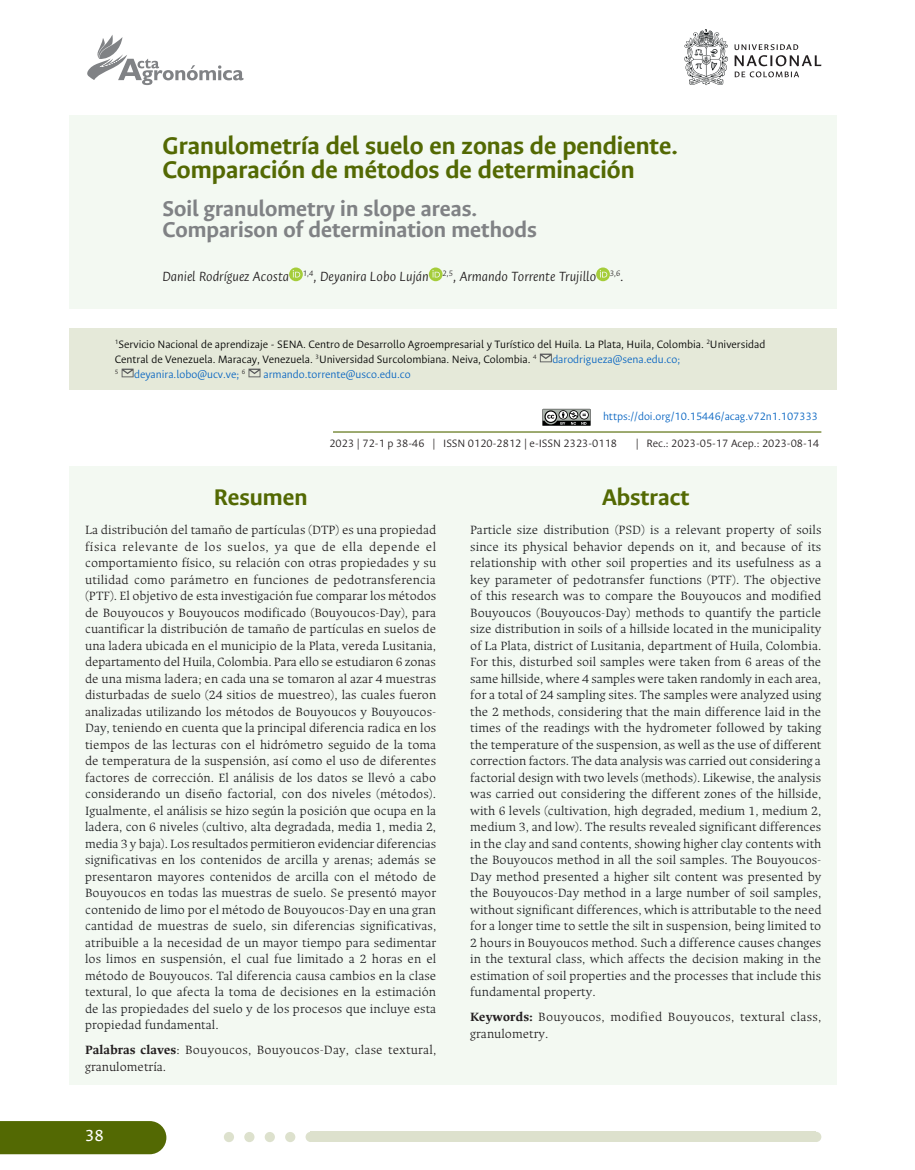
<style>
.page{position:relative;width:915px;height:1170px;background:#fff}
.page>*{position:absolute;margin:0;border:0;box-sizing:border-box;transform-origin:0 0}
.Titulo{font:700 27px/24px "Ancizar Sans";color:#536903}
.Subtitulo{font:700 25.5px "Ancizar Sans";color:#536903}
.Titulo_gris{font:700 24px/21px "Ancizar Sans";color:#808285}
.t1{font:18px "Ancizar Sans";color:#fff}
.credito_ok{font:italic 300 15px "Ancizar Sans";color:#231f20}
.Resumen{font:300 13.5px/16.5px "Ancizar Serif";color:#202124;text-align:justify}
.Resumen-2{font:300 13.5px/16.5px "Ancizar Serif";letter-spacing:.015em;color:#231f20}
.Credito_llamada{font:300 12px/15px "Ancizar Sans";color:#000}
.Credito_llamada-2{font:300 12px "Ancizar Sans";color:#0563c1}
.ISSN{font:300 12px "Ancizar Sans";color:#231f20}
.Rec{font:300 12px "Ancizar Sans";color:#231f20}
.Credito_llamada-3{font:300 7.05px "Ancizar Sans";color:#231f20}
.s1{color:#231f20}
.s2{font-weight:700}
</style>
<div class="page">
<div style="left:0;top:1121px;width:166px;height:33px;background:#536903"></div>
<div style="left:310px;top:1131px;width:506px;height:10px;background:#dde1cd"></div>
<div style="left:285px;top:1131px;width:10px;height:10px;background:#dde1cd;border-radius:50%"></div>
<div style="left:244px;top:1131px;width:10px;height:10px;background:#dde1cd;border-radius:50%"></div>
<div style="left:264px;top:1131px;width:11px;height:10px;background:#dde1cd;border-radius:50%"></div>
<div style="left:224px;top:1131px;width:10px;height:10px;background:#dde1cd;border-radius:50%"></div>
<div style="left:305px;top:1131px;width:10px;height:10px;background:#dde1cd;border-radius:50%"></div>
<div style="left:810px;top:1131px;width:11px;height:10px;background:#dde1cd;border-radius:50%"></div>
<div style="left:69px;top:466px;width:767px;height:618px;background:#f3f9f2"></div>
<div style="left:69px;top:115px;width:767px;height:193px;background:#f3f9f2"></div>
<div style="left:69px;top:328px;width:767px;height:62px;background:#e5e9d9"></div>
<hr style="left:333px;top:431px;width:488px;height:1px;background:#536903">
<svg style="left:289px;top:267px;width:14px;height:14px"></svg>
<svg style="left:428px;top:267px;width:14px;height:14px"></svg>
<svg style="left:596px;top:267px;width:13px;height:14px"></svg>
<svg style="left:539px;top:353px;width:12px;height:9px"></svg>
<svg style="left:122px;top:368px;width:11px;height:9px"></svg>
<svg style="left:248px;top:368px;width:12px;height:9px"></svg>
<svg style="left:542px;top:409px;width:48px;height:16px"></svg>
<svg style="left:734px;top:44px;width:87px;height:33px"></svg>
<svg style="left:684px;top:29px;width:43px;height:56px"></svg>
<svg style="left:87px;top:35px;width:156px;height:50px"></svg>
<p class="Titulo" style="left:162px;top:134px;width:517px">Granulometría del suelo en zonas de pendiente.<br>Comparación de métodos de determinación</p>
<p class="Titulo_gris" style="left:162px;top:198px;width:375px">Soil granulometry in slope areas.<br>Comparison of determination methods</p>
<p class="credito_ok" style="left:162px;top:268px;width:462px">Daniel Rodríguez Acosta <sup>1,4</sup>, Deyanira Lobo Luján <sup>2,5</sup>, Armando Torrente Trujillo <sup>3,6</sup>.</p>
<p class="Credito_llamada" style="left:115px;top:336px;width:651px"><sup>1</sup>Servicio Nacional de aprendizaje - SENA. Centro de Desarrollo Agroempresarial y Turístico del Huila. La Plata, Huila, Colombia. <sup>2</sup>Universidad<br>Central de Venezuela. Maracay, Venezuela. <sup>3</sup>Universidad Surcolombiana. Neiva, Colombia. <sup>4</sup></p>
<p class="Credito_llamada-2" style="left:552px;top:352px;width:129px">darodrigueza@sena.edu.co;</p>
<p class="Credito_llamada-3" style="left:115px;top:367px;width:5px">5</p>
<p class="Credito_llamada-2" style="left:134px;top:367px;width:113px">deyanira.lobo@ucv.ve; <sup>6</sup></p>
<p class="Credito_llamada-2" style="left:263px;top:367px;width:149px">armando.torrente@usco.edu.co</p>
<p class="Credito_llamada-2" style="left:603px;top:409px;width:216px">https://doi.org/10.15446/acag.v72n1.107333</p>
<p class="ISSN" style="left:329px;top:437px;width:289px">2023 | 72-1 p 38-46 | ISSN 0120-2812 | e-ISSN 2323-0118</p>
<p class="Rec" style="left:635px;top:437px;width:185px">| Rec.: 2023-05-17 Acep.: 2023-08-14</p>
<p class="Subtitulo" style="left:214px;top:482px;width:95px">Resumen</p>
<p class="Resumen" style="left:85px;top:521px;width:353px"><span class="s1">La distribución del tamaño de partículas (DTP) es una propiedad física relevante de los suelos, ya que de ella depende el comportamiento físico, su relación con otras propiedades y su utilidad como parámetro en funciones de pedotransferencia (PTF). El objetivo de esta investigación fue comparar los métodos de Bouyoucos y Bouyoucos modificado (Bouyoucos-Day), para cuantificar la distribución de tamaño de partículas en suelos de una ladera ubicada en el municipio de la Plata, vereda Lusitania, departamento del Huila, Colombia. Para ello se estudiaron 6 zonas de una misma ladera; en cada una se tomaron al azar 4 muestras disturbadas de suelo (24 sitios de muestreo), las cuales fueron analizadas utilizando los métodos de</span> Bouyoucos y Bouyoucos-Day, <span class="s1">teniendo en cuenta que la principal diferencia radica en los tiempos de las lecturas con el hidrómetro seguido de la toma de temperatura de la suspensión, así como el uso de diferentes factores de corrección.</span> El análisis de los datos se llevó a cabo considerando un diseño factorial, con dos niveles (métodos).<br>Igualmente, el análisis se hizo según la posición que ocupa en la ladera, con 6 niveles (cultivo, alta degradada, media 1, media 2, media 3 y baja). Los resultados permitieron evidenciar diferencias significativas en los contenidos de arcilla y arenas; además se presentaron mayores contenidos de arcilla con el método de Bouyoucos en todas las muestras de suelo. Se presentó mayor contenido de limo por el método de Bouyoucos-Day en una gran cantidad de muestras de suelo, sin diferencias significativas, atribuible a la necesidad de un mayor tiempo para sedimentar los limos en suspensión, el cual fue limitado a 2 horas en el método de Bouyoucos. Tal diferencia causa cambios en la clase textural, lo que afecta la toma de decisiones en la estimación de las propiedades del suelo y de los procesos que incluye esta propiedad fundamental.</p>
<p class="Resumen-2" style="left:85px;top:1041px;width:352px"><span class="s2">Palabras claves</span>: Bouyoucos, Bouyoucos-Day, clase textural, granulometría.</p>
<h3 class="t1" style="left:85px;top:1125px;width:20px">38</h3>
<p class="Subtitulo" style="left:601px;top:482px;width:89px">Abstract</p>
<p class="Resumen" style="left:470px;top:521px;width:353px">Particle size distribution (PSD) is a relevant property of soils since its physical behavior depends on it, and because of its relationship with other soil properties and its usefulness as a key parameter of pedotransfer functions (PTF). The objective of this research was to compare the Bouyoucos and modified Bouyoucos (Bouyoucos-Day) methods to quantify the particle size distribution in soils of a hillside located in the municipality of La Plata, district of Lusitania, department of Huila, Colombia.<br>For this, disturbed soil samples were taken from 6 areas of the same hillside, where 4 samples were taken randomly in each area, for a total of 24 sampling sites. The samples were analyzed using the 2 methods, considering that the main difference laid in the times of the readings with the hydrometer followed by taking the temperature of the suspension, as well as the use of different correction factors. The data analysis was carried out considering a factorial design with two levels (methods). Likewise, the analysis was carried out considering the different zones of the hillside, with 6 levels (cultivation, high degraded, medium 1, medium 2, medium 3, and low). The results revealed significant differences in the clay and sand contents, showing higher clay contents with the Bouyoucos method in all the soil samples. The Bouyoucos-Day method presented a higher silt content was presented by the Bouyoucos-Day method in a large number of soil samples, without significant differences, which is attributable to the need for a longer time to settle the silt in suspension, being limited to 2 hours in Bouyoucos method. Such a difference causes changes in the textural class, which affects the decision making in the estimation of soil properties and the processes that include this fundamental property.</p>
<p class="Resumen-2" style="left:470px;top:1008px;width:352px"><span class="s2">Keywords:</span> Bouyoucos, modified Bouyoucos, textural class, granulometry.</p>
</div>
